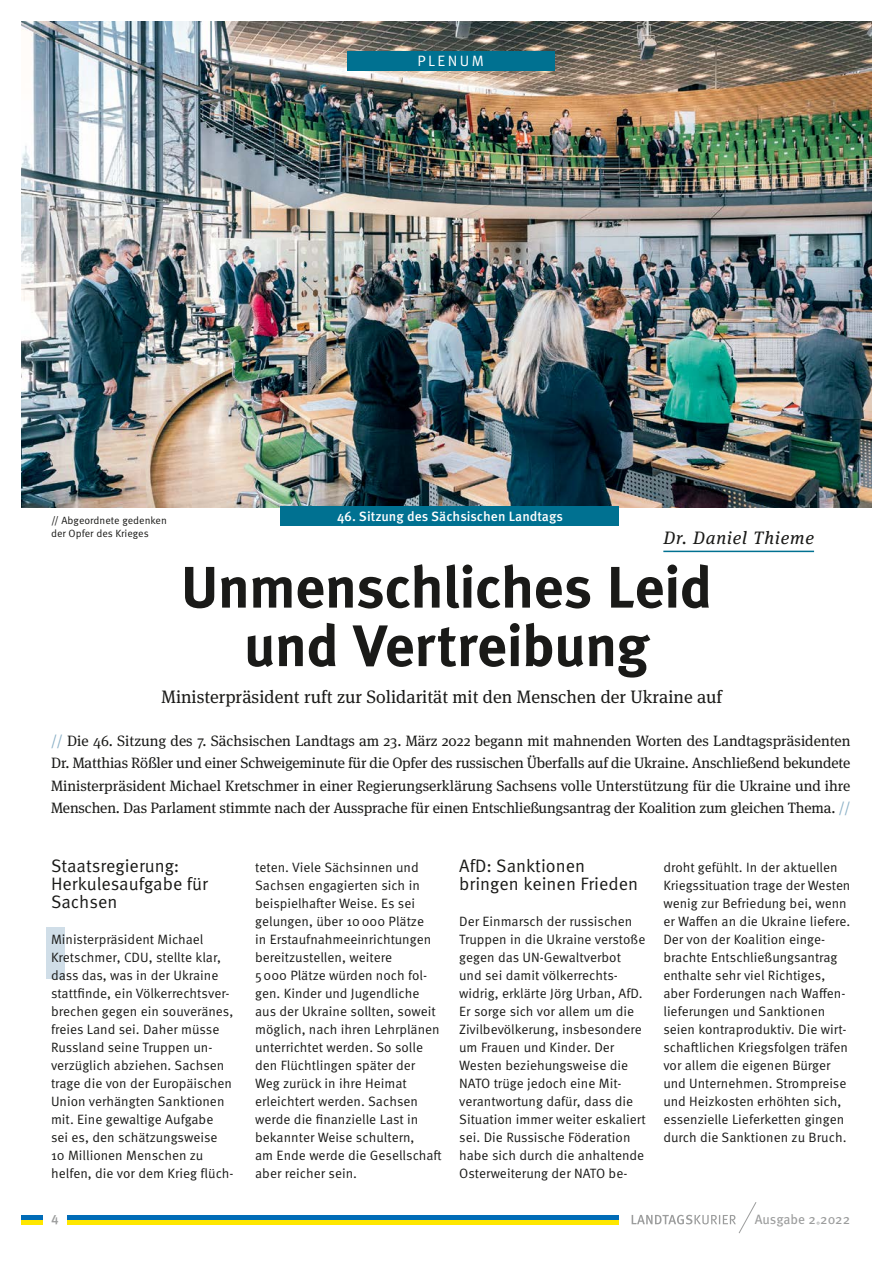
<style>
.page{position:relative;width:893px;height:1263px;background:#fff}
.page>*{position:absolute;margin:0;border:0;box-sizing:border-box;transform-origin:0 0}
.t1{font:700 58.5px/58.5px "Meta Pro";letter-spacing:-.015em;color:#1a1a18;text-align:center}
.t2{font:18px/18px "Meta Pro Norm";color:#1a1a18}
.t3{font:18px "Meta Serif Pro";color:#1a1a18}
.t4{font:italic 18px "Meta Serif Pro";letter-spacing:.05em;color:#1a1a18}
.t5{font:15px/22.5px "Meta Serif Pro";letter-spacing:-.01em;color:#1a1a18;text-align:justify}
.t6{font:15px "Meta Pro Norm";letter-spacing:.16em;color:#fff}
.t7{font:13.5px/18px "Meta Pro Norm";color:#1a1a18}
.t8{font:500 13.5px "Meta Pro";color:#fff}
.t9{font:13.5px "Meta Pro";color:#9c9d9d}
.t10{font:500 13.5px "Meta Pro";color:#9c9d9d}
.t11{font:10.5px/13.5px "Meta Pro Norm";color:#1a1a18}
.s1{color:#8cb1c7}
</style>
<div class="page">
<img style="left:21px;top:21px;width:851px;height:486px">
<hr style="left:663px;top:551px;width:151px;height:1px;background:#007191">
<div style="left:281px;top:506px;width:338px;height:20px;background:#007191"></div>
<div style="left:46px;top:928px;width:18px;height:51px;background:#d0dee8"></div>
<hr style="left:21px;top:1216px;width:22px;height:4px;background:#006cb7">
<hr style="left:67px;top:1216px;width:551px;height:4px;background:#006cb7">
<hr style="left:21px;top:1220px;width:22px;height:4px;background:#ffe700">
<hr style="left:67px;top:1220px;width:551px;height:4px;background:#ffe700">
<svg style="left:632px;top:1202px;width:125px;height:32px"></svg>
<div style="left:347px;top:51px;width:207px;height:20px;background:#007191"></div>
<p class="t6" style="left:418px;top:50px;width:68px">PLENUM</p>
<p class="t11" style="left:51px;top:512px;width:117px">// Abgeordnete gedenken der Opfer des Krieges</p>
<h1 class="t8" style="left:337px;top:506px;width:227px">46. Sitzung des Sächsischen Landtags</h1>
<p class="t4" style="left:663px;top:525px;width:152px">Dr. Daniel Thieme</p>
<h2 class="t1" style="left:181px;top:554px;width:533px">Unmenschliches Leid und Vertreibung</h2>
<h3 class="t3" style="left:162px;top:684px;width:562px">Ministerpräsident ruft zur Solidarität mit den Menschen der Ukraine auf</h3>
<p class="t5" style="left:51px;top:728px;width:801px"><span class="s1">//</span> Die 46. Sitzung des 7. Sächsischen Landtags am 23. März 2022 begann mit mahnenden Worten des Landtagspräsidenten Dr. Matthias Rößler und einer Schweigeminute für die Opfer des russischen Überfalls auf die Ukraine. Anschließend bekundete Ministerpräsident Michael Kretschmer in einer Regierungserklärung Sachsens volle Unterstützung für die Ukraine und ihre Menschen. Das Parlament stimmte nach der Aussprache für einen Entschließungsantrag der Koalition zum gleichen Thema. <span class="s1">//</span></p>
<h4 class="t2" style="left:51px;top:855px;width:158px">Staatsregierung:<br>Herkulesaufgabe für<br>Sachsen</h4>
<p class="t7" style="left:51px;top:929px;width:184px">Ministerpräsident Michael<br>Kretschmer, CDU, stellte klar, dass das, was in der Ukraine stattfinde, ein Völkerrechtsver&shy;brechen gegen ein souveränes, freies Land sei. Daher müsse<br>Russland seine Truppen un&shy;verzüglich abziehen. Sachsen trage die von der Europäischen<br>Union verhängten Sanktionen mit. Eine gewaltige Aufgabe sei es, den schätzungsweise<br>10 Millionen Menschen zu helfen, die vor dem Krieg flüch-</p>
<p class="t7" style="left:255px;top:857px;width:188px">teten. Viele Sächsinnen und<br>Sachsen engagierten sich in beispielhafter Weise. Es sei gelungen, über 10000 Plätze<br>in Erstaufnahmeeinrichtungen bereitzustellen, weitere<br>5000 Plätze würden noch fol&shy;gen. Kinder und Jugendliche aus der Ukraine sollten, soweit möglich, nach ihren Lehrplänen unterrichtet werden. So solle den Flüchtlingen später der<br>Weg zurück in ihre Heimat erleichtert werden. Sachsen werde die finanzielle Last in bekannter Weise schultern,<br>am Ende werde die Gesellschaft aber reicher sein.</p>
<h4 class="t2" style="left:459px;top:855px;width:180px">AfD: Sanktionen bringen keinen Frieden</h4>
<p class="t7" style="left:459px;top:911px;width:188px">Der Einmarsch der russischen<br>Truppen in die Ukraine verstoße gegen das UN-Gewaltverbot und sei damit völkerrechts&shy;widrig, erklärte Jörg Urban, AfD.<br>Er sorge sich vor allem um die<br>Zivilbevölkerung, insbesondere um Frauen und Kinder. Der<br>Westen beziehungsweise die<br>NATO trüge jedoch eine Mit&shy;verantwortung dafür, dass die<br>Situation immer weiter eskaliert sei. Die Russische Föderation habe sich durch die anhaltende<br>Osterweiterung der NATO be-</p>
<p class="t7" style="left:663px;top:857px;width:189px">droht gefühlt. In der aktuellen<br>Kriegssituation trage der Westen wenig zur Befriedung bei, wenn er Waffen an die Ukraine liefere.<br>Der von der Koalition einge&shy;brachte Entschließungsantrag enthalte sehr viel Richtiges, aber Forderungen nach Waffen&shy;lieferungen und Sanktionen seien kontraproduktiv. Die wirt&shy;schaftlichen Kriegsfolgen träfen vor allem die eigenen Bürger und Unternehmen. Strompreise und Heizkosten erhöhten sich, essenzielle Lieferketten gingen durch die Sanktionen zu Bruch.</p>
<p class="t10" style="left:51px;top:1209px;width:9px">4</p>
<p class="t9" style="left:755px;top:1209px;width:97px">Ausgabe 2 2022</p>
<p class="t9" style="left:816px;top:1217px;width:6px">˚</p>
</div>
